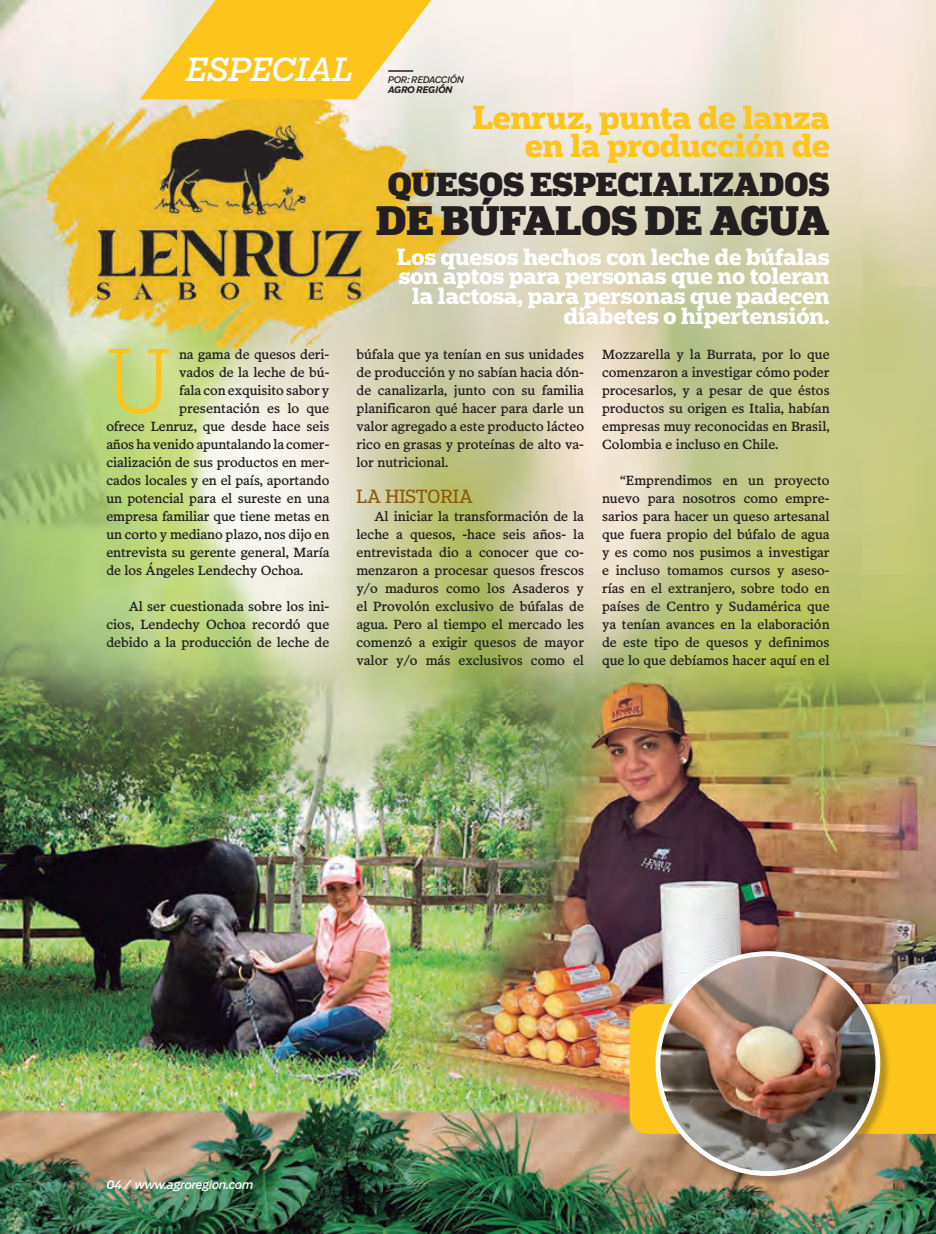
<style>
.page{position:relative;width:936px;height:1234px;background:#fff}
.page>*{position:absolute;margin:0;border:0;box-sizing:border-box;transform-origin:0 0}
.t1{font:300 86.7px "Popular";color:#fdc41c}
.t2{font:900 39px "Popular";color:#231f20}
.t3{font:700 31.5px/27.8px "Popular";color:#fdc41c;text-align:right}
.t4{font:900 31.5px "Popular";color:#231f20}
.t5{font:italic 31.5px "Salvo Serif";color:#fff}
.t6{font:700 22.2px/19.8px "Popular";color:#fff;text-align:right}
.t7{font:18px "Popular";color:#905500}
.t8{font:13.5px/18px "Poynter Text Roman Four";letter-spacing:-.005em;color:#231f20;text-align:justify}
.t9{font:italic 12px "Salvo Sans";letter-spacing:-.025em;color:#fff}
.t10{font:italic 9px "Salvo Sans";letter-spacing:-.01em;color:#231f20}
.t11{font:italic 700 9px "Salvo Sans";letter-spacing:-.01em;color:#231f20}
.s1{font-weight:500}
</style>
<div class="page">
<img style="left:0;top:0;width:935px;height:1233px">
<svg style="left:140px;top:0;width:291px;height:99px;background:#f9ce4f"></svg>
<hr style="left:388px;top:70px;width:25px;height:2px;background:#231f20">
<div style="left:629px;top:1003px;width:306px;height:130px;background:#fdc41c"></div>
<div style="left:656px;top:952px;width:234px;height:234px;background:#231f20;opacity:.3"></div>
<img style="left:658px;top:953px;width:219px;height:220px;border-radius:108px">
<div style="left:655px;top:951px;width:225px;height:224px;border:5px solid #fff;border-radius:50%"></div>
<h3 class="t5" style="left:187px;top:48px;width:169px">ESPECIAL</h3>
<p class="t10" style="left:388px;top:73px;width:77px">POR: REDACCIÓN</p>
<p class="t11" style="left:388px;top:84px;width:66px">AGRO REGIÓN</p>
<h3 class="t3" style="left:472px;top:103px;width:358px">Lenruz, punta de lanza en la producción de</h3>
<h3 class="t4" style="left:387px;top:163px;width:443px">QUESOS ESPECIALIZADOS</h3>
<h2 class="t2" style="left:376px;top:195px;width:455px">DE BÚFALOS DE AGUA</h2>
<h3 class="t6" style="left:397px;top:246px;width:434px">Los quesos hechos con leche de búfalas son aptos para personas que no toleran la lactosa, para personas que padecen diabetes o hipertensión.</h3>
<h1 class="t1" style="left:106px;top:326px;width:66px">U</h1>
<p class="t8" style="left:179px;top:345px;width:152px">na gama de quesos deri-</p>
<p class="t8" style="left:179px;top:363px;width:152px">vados de la leche de bú-</p>
<p class="t8" style="left:179px;top:381px;width:152px">fala con exquisito sabor y</p>
<p class="t8" style="left:179px;top:399px;width:152px">presentación es lo que</p>
<p class="t8" style="left:106px;top:417px;width:224px">ofrece Lenruz, que desde hace seis</p>
<p class="t8" style="left:106px;top:435px;width:224px">años ha venido apuntalando la comer-</p>
<p class="t8" style="left:106px;top:453px;width:224px">cialización de sus productos en mer-</p>
<p class="t8" style="left:106px;top:471px;width:224px">cados locales y en el país, aportando</p>
<p class="t8" style="left:106px;top:489px;width:224px">un potencial para el sureste en una</p>
<p class="t8" style="left:106px;top:507px;width:224px">empresa familiar que tiene metas en</p>
<p class="t8" style="left:106px;top:525px;width:224px">un corto y mediano plazo, nos dijo en</p>
<p class="t8" style="left:106px;top:543px;width:224px">entrevista su gerente general, María</p>
<p class="t8" style="left:106px;top:561px;width:198px">de los Ángeles Lendechy Ochoa.</p>
<p class="t8" style="left:106px;top:597px;width:224px;text-indent:22px">Al ser cuestionada sobre los ini&shy;cios, Lendechy Ochoa recordó que debido a la producción de leche de</p>
<p class="t8" style="left:356px;top:345px;width:229px">búfala que ya tenían en sus unidades de producción y no sabían hacia dón&shy;de canalizarla, junto con su familia planificaron qué hacer para darle un valor agregado a este producto lácteo rico en grasas y proteínas de alto va&shy;lor nutricional.</p>
<h3 class="t7" style="left:356px;top:484px;width:118px">LA HISTORIA</h3>
<p class="t8" style="left:356px;top:507px;width:229px;text-indent:18px">Al iniciar la transformación de la leche a quesos, -hace seis años- la entrevistada dio a conocer que co&shy;menzaron a procesar quesos frescos y/o maduros como los Asaderos y el Provolón exclusivo de búfalas de agua. Pero al tiempo el mercado les comenzó a exigir quesos de mayor valor y/o más exclusivos como el</p>
<p class="t8" style="left:602px;top:345px;width:229px">Mozzarella y la Burrata, por lo que comenzaron a investigar cómo poder procesarlos, y a pesar de que éstos productos su origen es Italia, habían empresas muy reconocidas en Brasil, Colombia e incluso en Chile.</p>
<p class="t8" style="left:602px;top:471px;width:229px;text-indent:18px">“Emprendimos en un proyecto nuevo para nosotros como empre&shy;sarios para hacer un queso artesanal que fuera propio del búfalo de agua y es como nos pusimos a investigar e incluso tomamos cursos y aseso&shy;rías en el extranjero, sobre todo en países de Centro y Sudamérica que ya tenían avances en la elaboración de este tipo de quesos y definimos que lo que debíamos hacer aquí en el</p>
<p class="t9" style="left:106px;top:1176px;width:149px"><span class="s1">04</span> / www.agroregion.com</p>
</div>
